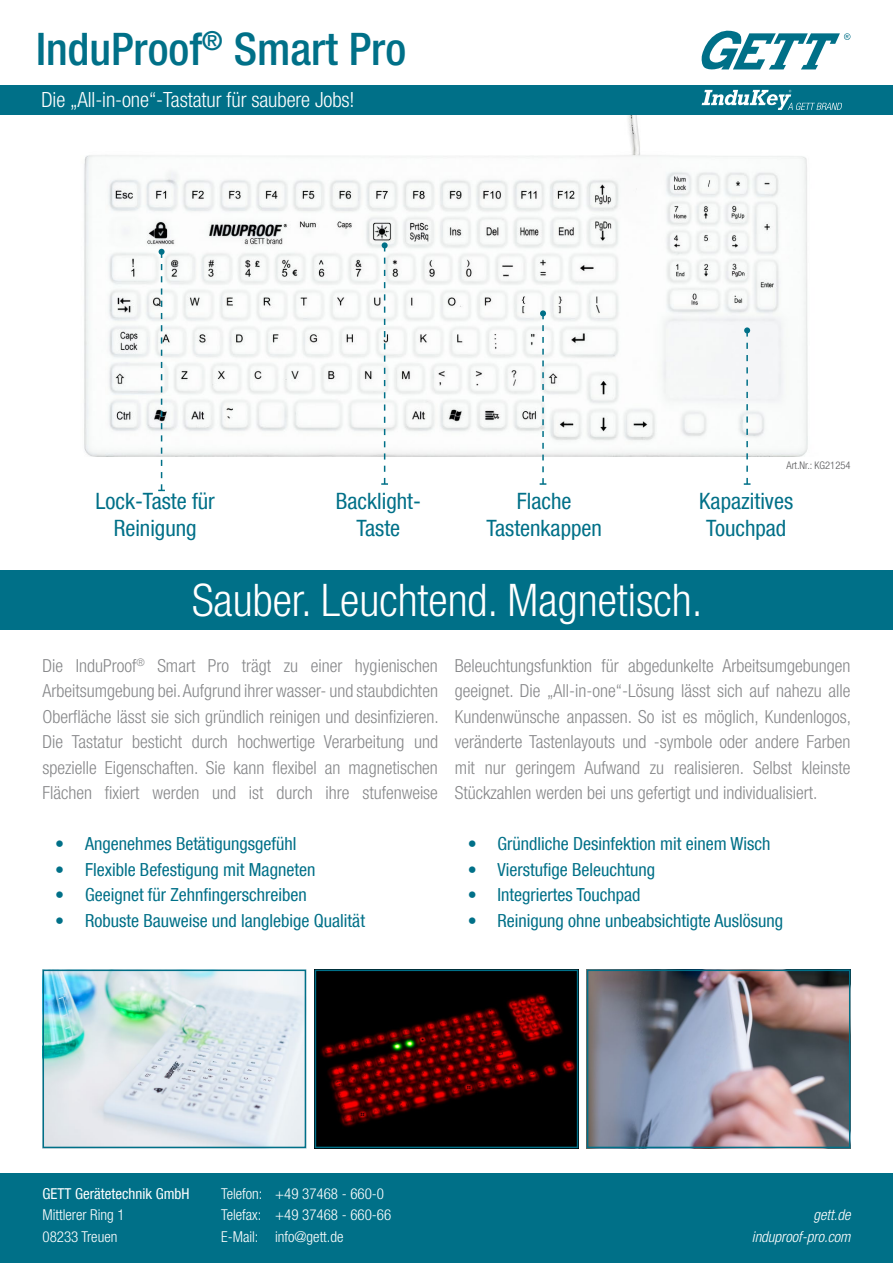
<style>
.page{position:relative;width:893px;height:1263px;background:#fff}
.page>*{position:absolute;margin:0;border:0;box-sizing:border-box;transform-origin:0 0}
.t1{font:300 condensed 45px "Helvetica Neue LT Com";color:#fff}
.t2{font:500 condensed 45px "Helvetica Neue LT Com";color:#007088}
.t3{font:condensed 22.5px/27px "Helvetica Neue LT Com";color:#007088;text-align:center}
.t4{font:300 condensed 21px "Helvetica Neue LT Com";letter-spacing:-.005em;color:#fff}
.t5{font:300 condensed 18px/25.5px "Helvetica Neue LT Com";color:#87888a;text-align:justify}
.t6{font:condensed 18px "Helvetica Neue LT Com";color:#007088}
.t7{font:300 condensed 15px/21.3px "Helvetica Neue LT Com";color:#fff}
.t8{font:italic 300 condensed 15px/21.3px "Helvetica Neue LT Com";color:#fff;text-align:right}
.t9{font:condensed 15px "Helvetica Neue LT Com";color:#fff}
.t10{font:300 condensed 10.5px "Helvetica Neue LT Com";color:#58585a}
</style>
<div class="page">
<div style="left:0;top:85px;width:893px;height:30px;background:#007088"></div>
<div style="left:0;top:570px;width:893px;height:59px;background:#007088"></div>
<div style="left:0;top:1174px;width:893px;height:89px;background:#007088"></div>
<img style="left:84px;top:116px;width:724px;height:340px">
<svg style="left:158px;top:249px;width:7px;height:242px"></svg>
<svg style="left:381px;top:242px;width:7px;height:243px"></svg>
<svg style="left:540px;top:310px;width:6px;height:175px"></svg>
<svg style="left:744px;top:327px;width:6px;height:158px"></svg>
<svg style="left:702px;top:31px;width:148px;height:39px"></svg>
<svg style="left:702px;top:90px;width:140px;height:20px"></svg>
<img style="left:46px;top:972px;width:257px;height:173px">
<div style="left:43px;top:969px;width:263px;height:179px;border:2px solid #007088"></div>
<img style="left:318px;top:972px;width:257px;height:173px">
<div style="left:315px;top:969px;width:263px;height:179px;border:2px solid #007088"></div>
<img style="left:590px;top:972px;width:257px;height:173px">
<div style="left:587px;top:969px;width:263px;height:179px;border:2px solid #007088"></div>
<h1 class="t2" style="left:36px;top:22px;width:372px">InduProof<sup>®</sup> Smart Pro</h1>
<p class="t4" style="left:41px;top:88px;width:315px">Die „All-in-one“-Tastatur für saubere Jobs!</p>
<p class="t10" style="left:786px;top:459px;width:66px">Art.Nr.: KG21254</p>
<p class="t3" style="left:95px;top:488px;width:121px">Lock-Taste für<br>Reinigung</p>
<p class="t3" style="left:336px;top:488px;width:87px">Backlight-<br>Taste</p>
<p class="t3" style="left:486px;top:488px;width:117px">Flache<br>Tastenkappen</p>
<p class="t3" style="left:699px;top:488px;width:95px">Kapazitives<br>Touchpad</p>
<h1 class="t1" style="left:192px;top:574px;width:512px">Sauber. Leuchtend. Magnetisch.</h1>
<p class="t5" style="left:43px;top:653px;width:398px">Die InduProof<sup>®</sup> Smart Pro trägt zu einer hygienischen Arbeitsumgebung bei. Aufgrund ihrer wasser- und staubdichten Oberfläche lässt sie sich gründlich reinigen und desinfizieren.<br>Die Tastatur besticht durch hochwertige Verarbeitung und spezielle Eigenschaften. Sie kann flexibel an magnetischen Flächen fixiert werden und ist durch ihre stufenweise</p>
<p class="t5" style="left:455px;top:653px;width:398px">Beleuchtungsfunktion für abgedunkelte Arbeitsumgebungen geeignet. Die „All-in-one“-Lösung lässt sich auf nahezu alle Kundenwünsche anpassen. So ist es möglich, Kundenlogos, veränderte Tastenlayouts und -symbole oder andere Farben mit nur geringem Aufwand zu realisieren. Selbst kleinste Stückzahlen werden bei uns gefertigt und individualisiert.</p>
<p class="t6" style="left:55px;top:833px;width:243px">• Angenehmes Betätigungsgefühl</p>
<p class="t6" style="left:55px;top:859px;width:262px">• Flexible Befestigung mit Magneten</p>
<p class="t6" style="left:55px;top:884px;width:253px">• Geeignet für Zehnfingerschreiben</p>
<p class="t6" style="left:55px;top:910px;width:311px">• Robuste Bauweise und langlebige Qualität</p>
<p class="t6" style="left:468px;top:833px;width:304px">• Gründliche Desinfektion mit einem Wisch</p>
<p class="t6" style="left:468px;top:859px;width:189px">• Vierstufige Beleuchtung</p>
<p class="t6" style="left:468px;top:884px;width:174px">• Integriertes Touchpad</p>
<p class="t6" style="left:468px;top:910px;width:317px">• Reinigung ohne unbeabsichtigte Auslösung</p>
<p class="t9" style="left:43px;top:1185px;width:149px">GETT Gerätetechnik GmbH</p>
<p class="t7" style="left:43px;top:1204px;width:84px">Mittlerer Ring 1<br>08233 Treuen</p>
<p class="t7" style="left:221px;top:1183px;width:172px">Telefon: +49 37468 - 660-0<br>Telefax: +49 37468 - 660-66<br>E-Mail: info@gett.de</p>
<p class="t8" style="left:752px;top:1204px;width:100px">gett.de induproof-pro.com</p>
</div>
